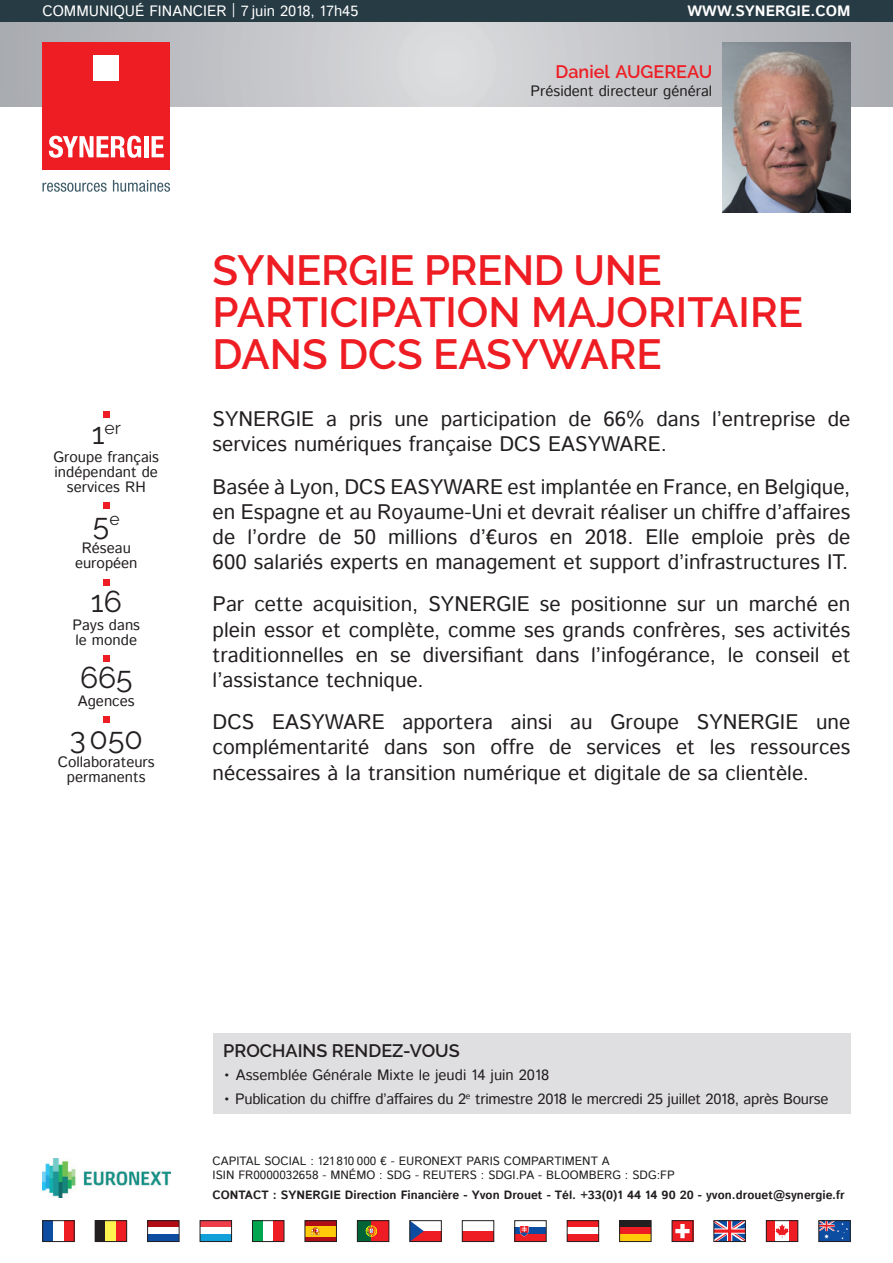
<style>
.page{position:relative;width:893px;height:1263px;background:#fff}
.page>*{position:absolute;margin:0;border:0;box-sizing:border-box;transform-origin:0 0}
.t1{font:600 42px/42px "Raleway";color:#ee1d23}
.t2{font:30px "Raleway";color:#231f20}
.t3{font:21px/25.2px "Istok";color:#231f20;text-align:justify}
.t4{font:600 18px "Raleway";color:#231f20}
.t5{font:600 18px "Raleway";color:#ee1d23}
.t6{font:17.55px "Raleway";color:#231f20}
.t7{font:15px "Istok";color:#231f20}
.t8{font:15px "Istok";letter-spacing:-.02em;color:#231f20}
.t9{font:15px "Istok";color:#fff}
.t10{font:700 15px "Istok";color:#fff}
.t11{font:12px "Istok";color:#231f20}
.t12{font:700 12px "Istok";color:#231f20}
.s1{font-size:30px}
</style>
<div class="page">
<svg style="left:0;top:21px;width:893px;height:85px;background:#c2c3c7"></svg>
<div style="left:0;top:0;width:893px;height:21px;background:#273b44"></div>
<svg style="left:43px;top:183px;width:64px;height:9px"></svg>
<svg style="left:113px;top:180px;width:57px;height:12px"></svg>
<div style="left:43px;top:43px;width:127px;height:127px;background:#ee1d23"></div>
<div style="left:94px;top:55px;width:25px;height:26px;background:#fff"></div>
<svg style="left:49px;top:136px;width:92px;height:22px"></svg>
<hr style="left:144px;top:136px;width:4px;height:21px;background:#fff">
<svg style="left:152px;top:136px;width:12px;height:21px"></svg>
<img style="left:43px;top:1158px;width:127px;height:40px">
<img style="left:723px;top:43px;width:127px;height:170px">
<div style="left:619px;top:1220px;width:32px;height:7px;background:#231f20"></div>
<div style="left:619px;top:1227px;width:32px;height:7px;background:#ee1d23"></div>
<div style="left:619px;top:1234px;width:32px;height:8px;background:#feca0a"></div>
<div style="left:619px;top:1220px;width:32px;height:22px;border:1px solid #231f20"></div>
<div style="left:95px;top:1220px;width:11px;height:22px;background:#231f20"></div>
<div style="left:106px;top:1220px;width:10px;height:22px;background:#fff34f"></div>
<div style="left:116px;top:1220px;width:11px;height:22px;background:#ee1d23"></div>
<div style="left:95px;top:1220px;width:32px;height:22px;border:1px solid #231f20"></div>
<svg style="left:775px;top:1224px;width:14px;height:14px"></svg>
<div style="left:766px;top:1220px;width:9px;height:22px;background:#ee1d23"></div>
<div style="left:789px;top:1220px;width:9px;height:22px;background:#ee1d23"></div>
<div style="left:766px;top:1220px;width:32px;height:22px;border:1px solid #231f20"></div>
<div style="left:305px;top:1220px;width:32px;height:6px;background:#b00d15"></div>
<div style="left:305px;top:1236px;width:32px;height:6px;background:#b00d15"></div>
<div style="left:305px;top:1226px;width:32px;height:10px;background:#feca0a"></div>
<svg style="left:311px;top:1227px;width:9px;height:9px"></svg>
<div style="left:305px;top:1220px;width:32px;height:22px;border:1px solid #231f20"></div>
<div style="left:43px;top:1220px;width:10px;height:22px;background:#0d4da1"></div>
<div style="left:64px;top:1220px;width:10px;height:22px;background:#ee1d23"></div>
<div style="left:43px;top:1220px;width:31px;height:22px;border:1px solid #231f20"></div>
<div style="left:252px;top:1220px;width:11px;height:22px;background:#00a54f"></div>
<div style="left:274px;top:1220px;width:10px;height:22px;background:#ee1d23"></div>
<div style="left:252px;top:1220px;width:32px;height:22px;border:1px solid #231f20"></div>
<div style="left:200px;top:1220px;width:32px;height:7px;background:#ee3d49"></div>
<div style="left:200px;top:1234px;width:32px;height:8px;background:#12a0db"></div>
<div style="left:200px;top:1220px;width:32px;height:22px;border:1px solid #231f20"></div>
<div style="left:147px;top:1220px;width:32px;height:7px;background:#b00d15"></div>
<div style="left:147px;top:1234px;width:32px;height:8px;background:#0d4da1"></div>
<div style="left:147px;top:1220px;width:32px;height:22px;border:1px solid #231f20"></div>
<div style="left:462px;top:1231px;width:32px;height:11px;background:#ee1d23"></div>
<div style="left:462px;top:1220px;width:32px;height:22px;border:1px solid #231f20"></div>
<div style="left:357px;top:1220px;width:14px;height:22px;background:#006436"></div>
<div style="left:371px;top:1220px;width:18px;height:22px;background:#ee1d23"></div>
<svg style="left:366px;top:1225px;width:11px;height:12px"></svg>
<div style="left:357px;top:1220px;width:32px;height:22px;border:1px solid #231f20"></div>
<svg style="left:716px;top:1222px;width:28px;height:18px"></svg>
<div style="left:714px;top:1220px;width:32px;height:22px;border:1px solid #231f20"></div>
<div style="left:410px;top:1231px;width:31px;height:11px;background:#ee1d23"></div>
<svg style="left:412px;top:1222px;width:12px;height:18px"></svg>
<div style="left:410px;top:1220px;width:31px;height:22px;border:1px solid #231f20"></div>
<div style="left:514px;top:1227px;width:32px;height:7px;background:#0d4da1"></div>
<div style="left:514px;top:1234px;width:32px;height:8px;background:#ee1d23"></div>
<svg style="left:520px;top:1226px;width:9px;height:10px"></svg>
<div style="left:514px;top:1220px;width:32px;height:22px;border:1px solid #231f20"></div>
<div style="left:672px;top:1220px;width:21px;height:22px;background:#ee1d23"></div>
<svg style="left:675px;top:1224px;width:15px;height:14px"></svg>
<div style="left:672px;top:1220px;width:21px;height:22px;border:1px solid #231f20"></div>
<div style="left:819px;top:1220px;width:31px;height:22px;background:#0d4da1"></div>
<svg style="left:821px;top:1222px;width:27px;height:17px"></svg>
<div style="left:819px;top:1220px;width:31px;height:22px;border:1px solid #231f20"></div>
<div style="left:567px;top:1220px;width:32px;height:7px;background:#ee1d23"></div>
<div style="left:567px;top:1234px;width:32px;height:8px;background:#ee1d23"></div>
<div style="left:567px;top:1220px;width:32px;height:22px;border:1px solid #231f20"></div>
<div style="left:103px;top:411px;width:6px;height:7px;background:#ee1d23"></div>
<svg style="left:103px;top:503px;width:6px;height:6px"></svg>
<svg style="left:103px;top:579px;width:6px;height:6px"></svg>
<div style="left:103px;top:655px;width:6px;height:7px;background:#ee1d23"></div>
<svg style="left:103px;top:717px;width:6px;height:6px"></svg>
<div style="left:213px;top:1033px;width:637px;height:81px;background:#dfdee0"></div>
<p class="t9" style="left:43px;top:1px;width:318px">COMMUNIQUÉ FINANCIER | 7 juin 2018, 17h45</p>
<p class="t10" style="left:687px;top:1px;width:164px">WWW.SYNERGIE.COM</p>
<p class="t5" style="left:556px;top:61px;width:158px">Daniel AUGEREAU</p>
<p class="t7" style="left:530px;top:81px;width:183px">Président directeur général</p>
<p class="t6" style="left:92px;top:418px;width:31px"><span class="s1">1</span>er</p>
<p class="t7" style="left:53px;top:447px;width:107px">Groupe français</p>
<p class="t7" style="left:55px;top:462px;width:105px">indépendant de</p>
<p class="t7" style="left:67px;top:477px;width:80px">services RH</p>
<p class="t2" style="left:93px;top:507px;width:28px">5<sup>e</sup></p>
<p class="t7" style="left:82px;top:538px;width:51px">Réseau</p>
<p class="t7" style="left:75px;top:553px;width:64px">européen</p>
<p class="t2" style="left:91px;top:584px;width:32px">16</p>
<p class="t7" style="left:72px;top:615px;width:69px">Pays dans</p>
<p class="t7" style="left:75px;top:630px;width:63px">le monde</p>
<p class="t2" style="left:80px;top:660px;width:54px">665</p>
<p class="t7" style="left:78px;top:691px;width:58px">Agences</p>
<p class="t2" style="left:70px;top:721px;width:74px">3050</p>
<p class="t7" style="left:58px;top:752px;width:98px">Collaborateurs</p>
<p class="t7" style="left:67px;top:767px;width:80px">permanents</p>
<p class="t1" style="left:213px;top:249px;width:592px">SYNERGIE PREND UNE<br>PARTICIPATION MAJORITAIRE<br>DANS DCS EASYWARE</p>
<p class="t3" style="left:213px;top:408px;width:639px">SYNERGIE a pris une participation de 66% dans l’entreprise de services numériques française DCS EASYWARE.</p>
<p class="t3" style="left:213px;top:475px;width:639px">Basée à Lyon, DCS EASYWARE est implantée en France, en Belgique, en Espagne et au Royaume-Uni et devrait réaliser un chiffre d’affaires de l’ordre de 50 millions d’€uros en 2018. Elle emploie près de 600 salariés experts en management et support d’infrastructures IT.</p>
<p class="t3" style="left:213px;top:593px;width:639px">Par cette acquisition, SYNERGIE se positionne sur un marché en plein essor et complète, comme ses grands confrères, ses activités traditionnelles en se diversifiant dans l’infogérance, le conseil et l’assistance technique.</p>
<p class="t3" style="left:213px;top:711px;width:639px">DCS EASYWARE apportera ainsi au Groupe SYNERGIE une complémentarité dans son offre de services et les ressources nécessaires à la transition numérique et digitale de sa clientèle.</p>
<p class="t4" style="left:223px;top:1040px;width:238px">PROCHAINS RENDEZ-VOUS</p>
<p class="t7" style="left:223px;top:1065px;width:328px">• Assemblée Générale Mixte le jeudi 14 juin 2018</p>
<p class="t8" style="left:223px;top:1088px;width:607px">• Publication du chiffre d’affaires du 2<sup>e</sup> trimestre 2018 le mercredi 25 juillet 2018, après Bourse</p>
<p class="t11" style="left:213px;top:1153px;width:399px">CAPITAL SOCIAL : 121 810 000 € - EURONEXT PARIS COMPARTIMENT A</p>
<p class="t11" style="left:213px;top:1167px;width:464px">ISIN FR0000032658 - MNÉMO : SDG - REUTERS : SDGI.PA - BLOOMBERG : SDG:FP</p>
<p class="t12" style="left:213px;top:1187px;width:633px">CONTACT : SYNERGIE Direction Financière - Yvon Drouet - Tél. +33(0)1 44 14 90 20 - yvon.drouet@synergie.fr</p>
</div>
